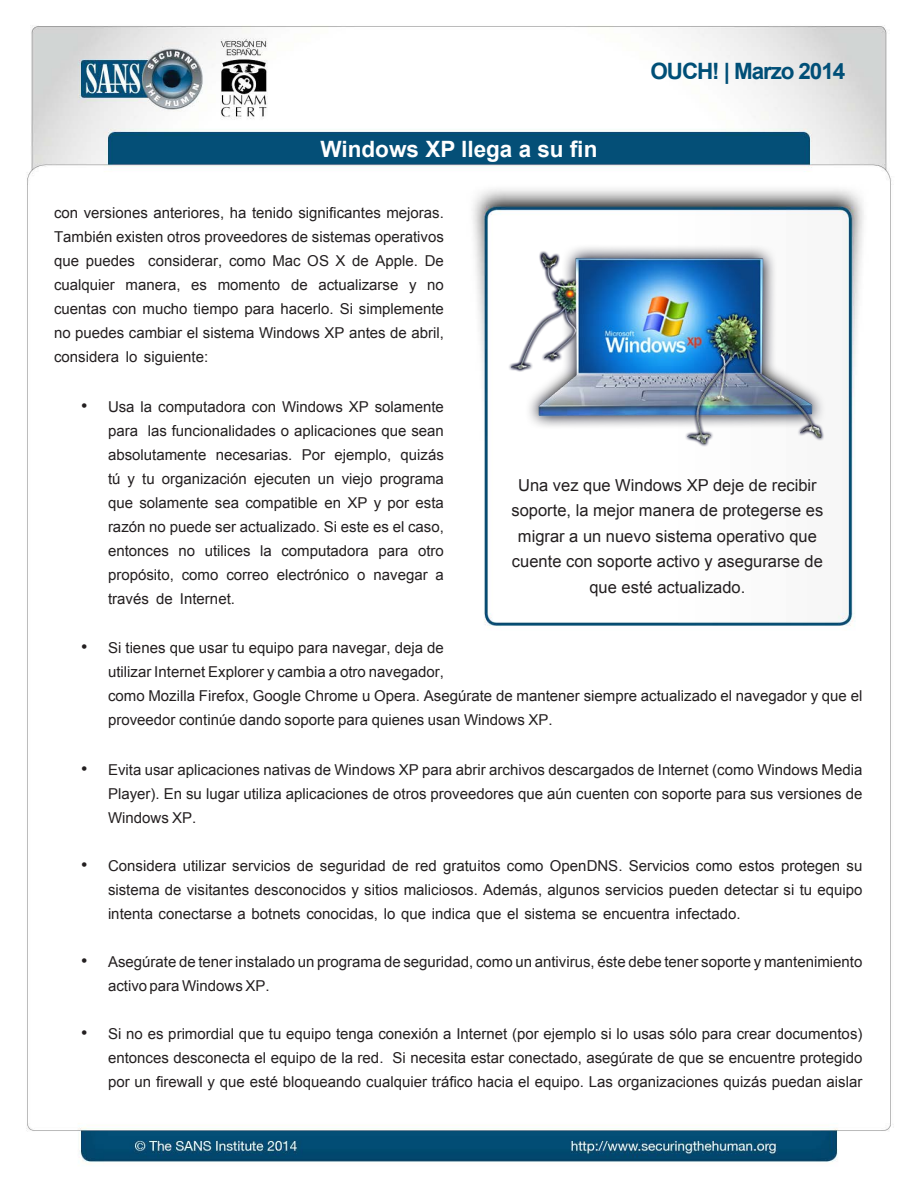
<style>
.page{position:relative;width:918px;height:1188px;background:#fff}
.page>*{position:absolute;margin:0;border:0;box-sizing:border-box;transform-origin:0 0}
.t1{font:700 22.5px "Arial";color:#fff}
.t2{font:700 22.5px "Arial";letter-spacing:-.05em;color:#004f77}
.t3{font:18px "Arial";color:#231f20}
.t4{font:16.5px/25.5px "Arial";color:#231f20;text-align:center}
.MainText{font:15px/24px "Arial";color:#231f20}
</style>
<div class="page">
<img style="left:26px;top:25px;width:865px;height:1139px">
<img style="left:499px;top:234px;width:330px;height:246px">
<h1 class="t1" style="left:321px;top:134px;width:278px">Windows XP llega a su fin</h1>
<p class="MainText" style="left:54px;top:201px;width:391px;text-align:right">con versiones anteriores, ha tenido significantes mejoras.<br>También existen otros proveedores de sistemas operativos considerar, como Mac OS X de Apple. De</p>
<p class="MainText" style="left:54px;top:249px;width:82px">que puedes</p>
<p class="MainText" style="left:54px;top:273px;width:391px">cualquier<br>cuentas con mucho tiempo para hacerlo. Si simplemente no puedes cambiar el sistema Windows XP antes de abril, considera lo siguiente:</p>
<p class="MainText" style="left:108px;top:395px;width:338px">Usa la computadora con Windows XP solamente</p>
<p class="MainText" style="left:291px;top:273px;width:18px">de</p>
<p class="MainText" style="left:318px;top:273px;width:82px">actualizarse</p>
<p class="MainText" style="left:218px;top:273px;width:64px">momento</p>
<p class="MainText" style="left:126px;top:273px;width:57px">manera,</p>
<p class="MainText" style="left:191px;top:273px;width:17px">es</p>
<p class="MainText" style="left:427px;top:273px;width:18px">no</p>
<p class="MainText" style="left:409px;top:273px;width:9px">y</p>
<p class="t3" style="left:81px;top:394px;width:8px">•</p>
<p class="MainText" style="left:108px;top:419px;width:32px">para</p>
<p class="MainText" style="left:148px;top:419px;width:298px">las funcionalidades o aplicaciones que sean</p>
<p class="MainText" style="left:108px;top:443px;width:100px">absolutamente</p>
<p class="MainText" style="left:216px;top:443px;width:78px">necesarias.</p>
<p class="MainText" style="left:302px;top:443px;width:25px">Por</p>
<p class="MainText" style="left:335px;top:443px;width:58px">ejemplo,</p>
<p class="MainText" style="left:401px;top:443px;width:45px">quizás</p>
<h1 class="t2" style="left:651px;top:56px;width:196px">OUCH! | Marzo 2014</h1>
<p class="t3" style="left:81px;top:635px;width:8px">•</p>
<p class="t3" style="left:81px;top:757px;width:8px">•</p>
<p class="t3" style="left:81px;top:853px;width:8px">•</p>
<p class="t3" style="left:81px;top:949px;width:8px">•</p>
<p class="t3" style="left:81px;top:1021px;width:8px">•</p>
<p class="MainText" style="left:108px;top:467px;width:14px">tú</p>
<p class="MainText" style="left:108px;top:491px;width:337px">que solamente sea compatible en XP y por esta</p>
<p class="MainText" style="left:108px;top:515px;width:337px">razón no puede ser actualizado. Si este es el caso,</p>
<p class="MainText" style="left:418px;top:539px;width:27px">otro</p>
<p class="MainText" style="left:162px;top:467px;width:87px">organización</p>
<p class="MainText" style="left:254px;top:467px;width:58px">ejecuten</p>
<p class="MainText" style="left:342px;top:467px;width:32px">viejo</p>
<p class="MainText" style="left:142px;top:467px;width:14px">tu</p>
<p class="MainText" style="left:318px;top:467px;width:18px">un</p>
<p class="MainText" style="left:380px;top:467px;width:66px">programa</p>
<p class="MainText" style="left:128px;top:467px;width:9px">y</p>
<p class="MainText" style="left:205px;top:539px;width:47px">utilices</p>
<p class="MainText" style="left:260px;top:539px;width:13px">la</p>
<p class="MainText" style="left:281px;top:539px;width:89px">computadora</p>
<p class="MainText" style="left:108px;top:539px;width:62px">entonces</p>
<p class="MainText" style="left:178px;top:539px;width:18px">no</p>
<p class="MainText" style="left:379px;top:539px;width:32px">para</p>
<p class="MainText" style="left:108px;top:563px;width:67px">propósito,</p>
<p class="MainText" style="left:182px;top:563px;width:38px">como</p>
<p class="MainText" style="left:226px;top:563px;width:44px">correo</p>
<p class="MainText" style="left:277px;top:563px;width:74px">electrónico</p>
<p class="MainText" style="left:357px;top:563px;width:10px">o</p>
<p class="MainText" style="left:374px;top:563px;width:56px">navegar</p>
<p class="MainText" style="left:436px;top:563px;width:10px">a</p>
<p class="MainText" style="left:108px;top:587px;width:42px">través</p>
<p class="MainText" style="left:108px;top:636px;width:338px">Si tienes que usar tu equipo para navegar, deja de</p>
<p class="MainText" style="left:156px;top:587px;width:18px">de</p>
<p class="MainText" style="left:180px;top:587px;width:57px">Internet.</p>
<p class="t4" style="left:512px;top:472px;width:313px">Una vez que Windows XP deje de recibir soporte la, mejor manera de protegerse es migrar a un nuevo sistema operativo que cuente con soporte activo y asegurarse de que esté actualizado.</p>
<p class="MainText" style="left:108px;top:660px;width:756px">utilizar Internet Explorer y cambia a otro navegador,<br>como Mozilla Firefox, Google Chrome u Opera. Asegúrate de mantener siempre actualizado el navegador y que el proveedor continúe dando soporte para quienes usan Windows XP.</p>
<p class="MainText" style="left:108px;top:758px;width:756px">Evita usar aplicaciones nativas de Windows XP para abrir archivos descargados de Internet (como Windows Media</p>
<p class="MainText" style="left:108px;top:782px;width:756px">Player .) En su lugar utiliza aplicaciones de otros proveedores que aún cuenten con soporte para sus versiones de<br>Windows XP.</p>
<p class="MainText" style="left:108px;top:854px;width:756px">Considera utilizar servicios de seguridad de red gratuitos como OpenDNS. Servicios como estos protegen su</p>
<p class="MainText" style="left:108px;top:878px;width:756px">sistema de visitantes desconocidos y sitios maliciosos. Además, algunos servicios pueden detectar si tu equipo intenta conectarse a botnets conocidas lo, que indica que el sistema se encuentra infectado.</p>
<p class="MainText" style="left:108px;top:950px;width:756px">Asegúrate de tener instalado un programa de seguridad, como un antivirus, éste debe tener soporte y mantenimiento</p>
<p class="MainText" style="left:108px;top:974px;width:163px">activo para Windows XP.</p>
<p class="MainText" style="left:108px;top:1022px;width:756px">Si no es primordial que tu equipo tenga conexión a Internet (por ejemplo si lo usas sólo para crear documentos(</p>
<p class="MainText" style="left:393px;top:1046px;width:471px">Si necesita estar conectado, asegúrate de que se encuentre protegido</p>
<p class="MainText" style="left:108px;top:1046px;width:756px">entonces desconecta el equipo de la red.<br>por un firewall y que esté bloqueando cualquier tráfico hacia el equipo. Las organizaciones quizás puedan aislar</p>
</div>
